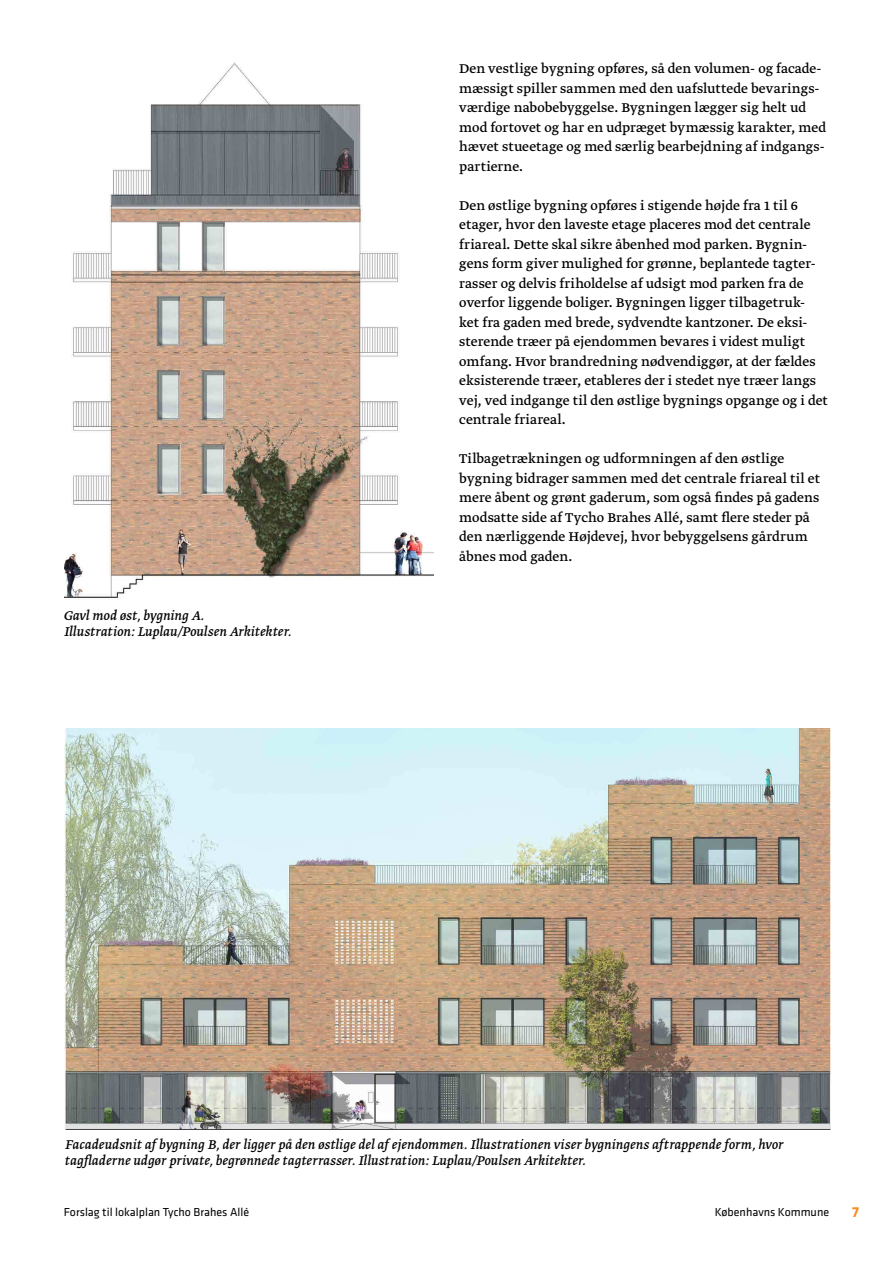
<style>
.page{position:relative;width:893px;height:1263px;background:#fff}
.page>*{position:absolute;margin:0;border:0;box-sizing:border-box;transform-origin:0 0}
.t1{font:15px/19.5px "Greta Text";color:#000}
.t2{font:italic 15px/16.5px "Greta Text";letter-spacing:.005em;color:#000}
.t3{font:700 15px "Klavika";color:#f78b1f}
.t4{font:12px "Klavika";color:#000}
</style>
<div class="page">
<img style="left:65px;top:728px;width:765px;height:401px">
<img style="left:65px;top:62px;width:369px;height:537px">
<p class="t2" style="left:64px;top:608px;width:229px">Gavl mod øst, bygning A.<br>Illustration: Luplau/Poulsen Arkitekter.</p>
<p class="t1" style="left:459px;top:60px;width:369px">Den vestlige bygning opføres, så den volumen- og facade&shy;mæssigt spiller sammen med den uafsluttede bevarings&shy;værdige nabobebyggelse. Bygningen lægger sig helt ud mod fortovet og har en udpræget bymæssig karakter, med hævet stueetage og med særlig bearbejdning af indgangs&shy;partierne.</p>
<p class="t1" style="left:459px;top:196px;width:370px">Den østlige bygning opføres i stigende højde fra 1 til 6 etager, hvor den laveste etage placeres mod det centrale friareal. Dette skal sikre åbenhed mod parken. Bygnin&shy;gens form giver mulighed for grønne, beplantede tagter&shy;rasser og delvis friholdelse af udsigt mod parken fra de overfor liggende boliger. Bygningen ligger tilbagetruk&shy;ket fra gaden med brede, sydvendte kantzoner. De eksi&shy;sterende træer på ejendommen bevares i videst muligt omfang. Hvor brandredning nødvendiggør, at der fældes eksisterende træer, etableres der i stedet nye træer langs vej, ved indgange til den østlige bygnings opgange og i det centrale friareal.</p>
<p class="t1" style="left:459px;top:450px;width:362px">Tilbagetrækningen og udformningen af den østlige bygning bidrager sammen med det centrale friareal til et mere åbent og grønt gaderum, som også findes på gadens modsatte side af Tycho Brahes Allé, samt flere steder på den nærliggende Højdevej, hvor bebyggelsens gårdrum åbnes mod gaden.</p>
<p class="t2" style="left:65px;top:1137px;width:720px">Facadeudsnit af bygning B, der ligger på den østlige del af ejendommen. Illustrationen viser bygningens aftrappende form, hvor tagfladerne udgør private, begrønnede tagterrasser. Illustration: Luplau/Poulsen Arkitekter.</p>
<p class="t4" style="left:64px;top:1207px;width:187px">Forslag til lokalplan Tycho Brahes Allé</p>
<p class="t4" style="left:715px;top:1207px;width:116px">Københavns Kommune</p>
<p class="t3" style="left:852px;top:1203px;width:8px">7</p>
</div>
